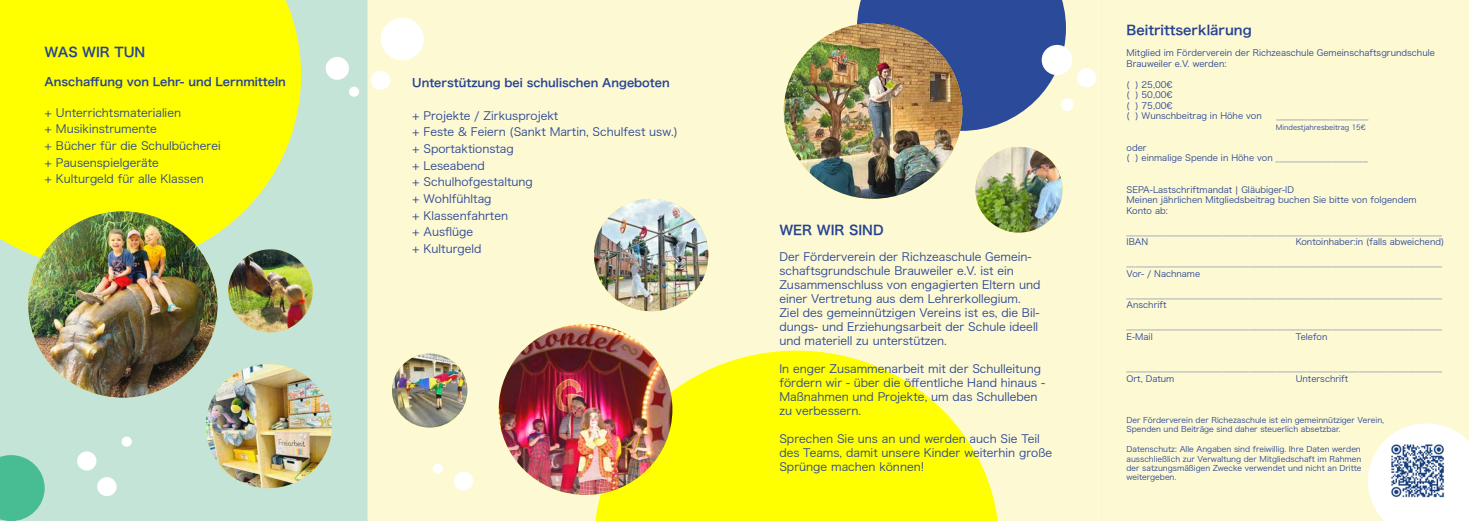
<style>
.page{position:relative;width:1469px;height:521px;background:#fff}
.page>*{position:absolute;margin:0;border:0;box-sizing:border-box;transform-origin:0 0}
.t1{font:13.12px "Hira Kaku Pro N W6";color:#254294}
.t2{font:11.38px/16.6px "Hira Kaku Pro N W3";color:#254294}
.t3{font:11.38px "Hira Kaku Pro N W6";color:#254294}
.t4{font:8.75px/10.5px "Hira Kaku Pro N W3";color:#254294}
.t5{font:7.88px/9.5px "Hira Kaku Pro N W3";color:#254294}
.t6{font:7px "Hira Kaku Pro N W3";color:#254294}
</style>
<div class="page">
<div style="left:0;top:0;width:367px;height:521px;background:#c4e4d8"></div>
<div style="left:1101px;top:0;width:367px;height:521px;background:#fdf9d3"></div>
<div style="left:367px;top:0;width:734px;height:521px;background:#fdf9d3"></div>
<div style="left:1076px;top:68px;width:20px;height:19px;background:#fff;border-radius:50%"></div>
<svg style="left:0;top:455px;width:45px;height:66px"></svg>
<div style="left:380px;top:18px;width:44px;height:42px;background:#fff;border-radius:50%"></div>
<svg style="left:0;top:0;width:301px;height:253px;background:#f9fc12"></svg>
<img style="left:28px;top:211px;width:190px;height:187px">
<div style="left:77px;top:451px;width:19px;height:19px;background:#fff;border-radius:50%"></div>
<div style="left:97px;top:477px;width:20px;height:19px;background:#fff;border-radius:50%"></div>
<div style="left:122px;top:437px;width:10px;height:10px;background:#fff;border-radius:50%"></div>
<svg style="left:857px;top:0;width:209px;height:131px;background:#4962a2"></svg>
<div style="left:454px;top:471px;width:19px;height:20px;background:#fff;border-radius:50%"></div>
<div style="left:432px;top:463px;width:11px;height:11px;background:#fff;border-radius:50%"></div>
<div style="left:349px;top:87px;width:10px;height:10px;background:#fff;border-radius:50%"></div>
<div style="left:326px;top:57px;width:23px;height:23px;background:#fff;border-radius:50%"></div>
<div style="left:371px;top:71px;width:19px;height:19px;background:#fff;border-radius:50%"></div>
<svg style="left:1368px;top:423px;width:100px;height:98px"></svg>
<img style="left:1388px;top:441px;width:58px;height:58px">
<div style="left:1041px;top:45px;width:31px;height:30px;background:#fff;border-radius:50%"></div>
<div style="left:1060px;top:98px;width:13px;height:13px;background:#fff;border-radius:50%"></div>
<svg style="left:595px;top:351px;width:403px;height:170px;fill:#ff0"></svg>
<img style="left:498px;top:324px;width:174px;height:171px">
<img style="left:975px;top:147px;width:87px;height:86px">
<img style="left:783px;top:23px;width:179px;height:176px">
<img style="left:206px;top:364px;width:126px;height:124px">
<img style="left:228px;top:249px;width:85px;height:83px">
<img style="left:392px;top:353px;width:75px;height:74px">
<img style="left:594px;top:199px;width:114px;height:112px">
<h1 class="t1" style="left:45px;top:40px;width:102px">WAS WIR TUN</h1>
<h2 class="t3" style="left:45px;top:72px;width:243px">Anschaffung von Lehr- und Lernmitteln</h2>
<h2 class="t2" style="left:45px;top:103px;width:178px">+ Unterrichtsmaterialien<br>+ Musikinstrumente<br>+ Bücher für die Schulbücherei + Pausenspielgeräte<br>+ Kulturgeld für alle Klassen</h2>
<h2 class="t3" style="left:412px;top:73px;width:259px">Unterstützung bei schulischen Angeboten</h2>
<h2 class="t2" style="left:412px;top:106px;width:267px">+ Projekte / Zirkusprojekt<br>+ Feste &amp; Feiern (Sankt Martin, Schulfest usw.) + Sportaktionstag<br>+ Leseabend<br>+ Schulhofgestaltung<br>+ Wohlfühltag<br>+ Klassenfahrten<br>+ Ausflüge<br>+ Kulturgeld</h2>
<h1 class="t1" style="left:779px;top:218px;width:106px">WER WIR SIND</h1>
<p class="t2" style="left:779px;top:249px;width:262px;line-height:14px">Der Förderverein der Richzeaschule Gemein&shy;schaftsgrundschule Brauweiler e.V. ist ein Zusammenschluss von engagierten Eltern und einer Vertretung aus dem Lehrerkollegium.<br>Ziel des gemeinnützigen Vereins ist es, die Bil&shy;dungs- und Erziehungsarbeit der Schule ideell und materiell zu unterstützen.</p>
<h2 class="t2" style="left:779px;top:361px;width:267px;line-height:14px">In enger Zusammenarbeit mit der Schulleitung fördern wir - über die öffentliche Hand hinaus - Maßnahmen und Projekte, um das Schulleben zu verbessern.</h2>
<h2 class="t2" style="left:779px;top:431px;width:274px;line-height:14px">Sprechen Sie uns an und werden auch Sie Teil des Teams, damit unsere Kinder weiterhin große<br>Sprünge machen können!</h2>
<h1 class="t1" style="left:1126px;top:18px;width:127px">Beitrittserklärung</h1>
<p class="t4" style="left:1126px;top:47px;width:310px">Mitglied im Förderverein der Richzeaschule Gemeinschaftsgrundschule<br>Brauweiler e.V. werden:</p>
<p class="t4" style="left:1126px;top:78px;width:137px">( ) 25,00€<br>( ) 50,00€<br>( ) 75,00€<br>( ) Wunschbeitrag in Höhe von</p>
<p class="t4" style="left:1276px;top:110px;width:94px">_____________________</p>
<p class="t6" style="left:1275px;top:121px;width:91px">Mindestjahresbeitrag 15€</p>
<p class="t4" style="left:1126px;top:141px;width:243px">oder<br>( ) einmalige Spende in Höhe von _____________________</p>
<p class="t4" style="left:1126px;top:183px;width:291px">SEPA-Lastschriftmandat | Gläubiger-ID<br>Meinen jährlichen Mitgliedsbeitrag buchen Sie bitte von folgendem<br>Konto ab:</p>
<p class="t4" style="left:1126px;top:225px;width:317px">________________________________________________________________________<br>IBAN</p>
<p class="t4" style="left:1295px;top:236px;width:150px">Kontoinhaber:in (falls abweichend)</p>
<p class="t4" style="left:1126px;top:257px;width:317px">________________________________________________________________________<br>Vor- / Nachname</p>
<p class="t4" style="left:1126px;top:288px;width:317px">________________________________________________________________________<br>Anschrift</p>
<p class="t4" style="left:1126px;top:320px;width:317px">________________________________________________________________________<br>E-Mail</p>
<p class="t4" style="left:1295px;top:330px;width:33px">Telefon</p>
<p class="t4" style="left:1126px;top:362px;width:317px">________________________________________________________________________<br>Ort, Datum</p>
<p class="t4" style="left:1295px;top:372px;width:54px">Unterschrift</p>
<p class="t5" style="left:1126px;top:414px;width:259px">Der Förderverein der Richezaschule ist ein gemeinnütziger Verein,<br>Spenden und Beiträge sind daher steuerlich absetzbar.</p>
<p class="t5" style="left:1126px;top:444px;width:236px;text-align:justify">Datenschutz: Alle Angaben sind freiwillig. Ihre Daten werden ausschließlich zur Verwaltung der Mitgliedschaft im Rahmen der satzungsmäßigen Zwecke verwendet und nicht an Dritte weitergeben.</p>
</div>
